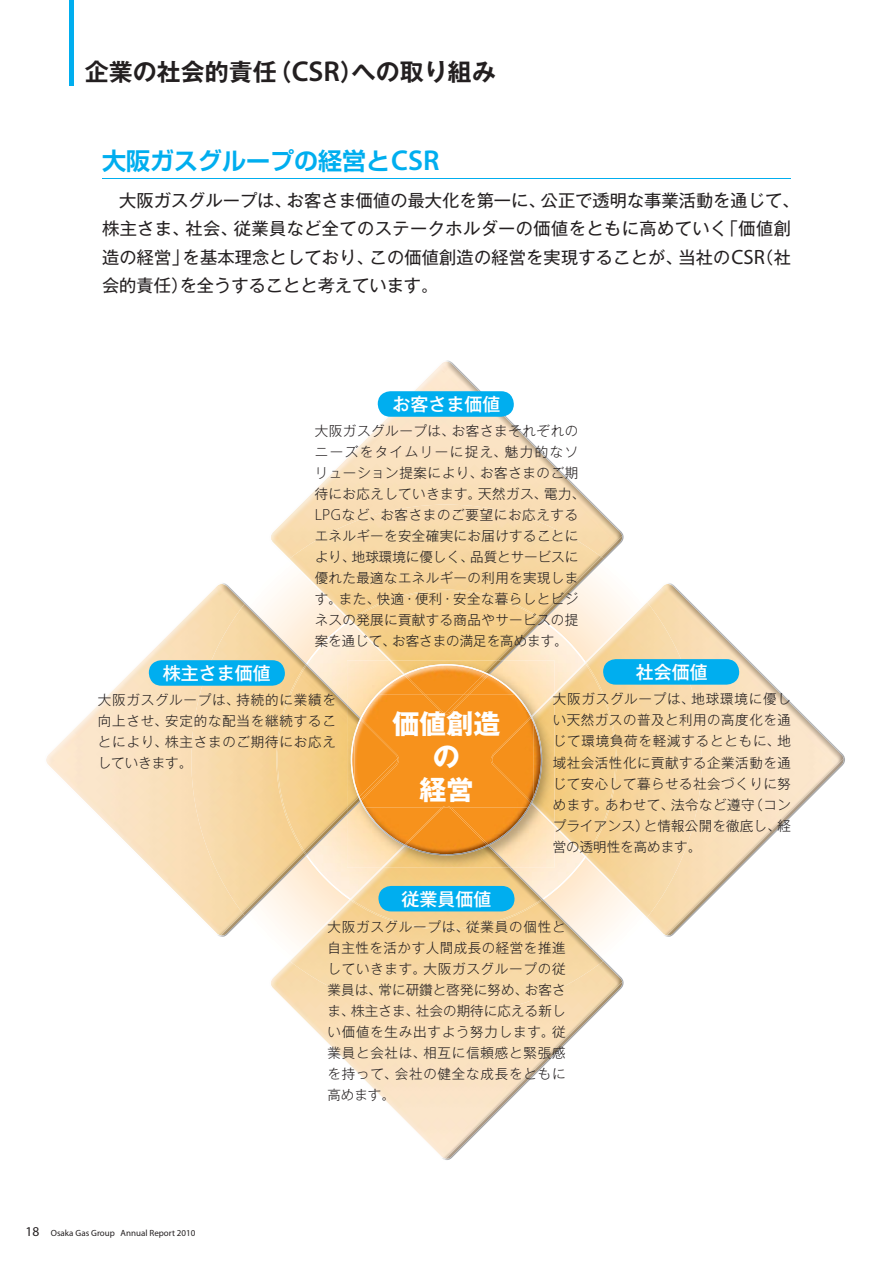
<style>
.page{position:relative;width:893px;height:1263px;background:#fff}
.page>*{position:absolute;margin:0;border:0;box-sizing:border-box;transform-origin:0 0}
.t1{font:27px/33px "Gothic MB101 Pr 6 N Bold 90 pv RKSJ H";color:#fff;text-align:center}
.t2{font:24px "Gothic MB101 Pr 6 N De Bold 90 pv RKSJ H";color:#231f20}
.t3{font:24px "Shin Go Pr 6 N De Bold 90 pv RKSJ H";color:#00aeef}
.t4{font:18px "Gothic MB101 Pr 6 N Medium 90 pv RKSJ H";color:#fff}
.t5{font:17.25px/28.5px "Gothic MB101 Pr 6 N Regular 90 pv RKSJ H";letter-spacing:.01em;color:#231f20}
.t6{font:13.5px/21px "Gothic MB101 Pr 6 N Light 90 pv RKSJ H";letter-spacing:.035em;color:#231f20;text-align:justify}
.t7{font:9px "Myriad Pro";color:#231f20}
.s1{font-family:"Myriad Pro";font-weight:600;font-size:28.8px}
.s2{font-family:"Myriad Pro";font-size:20.7px}
.s3{font-family:"Myriad Pro";font-weight:300;font-size:16.2px}
.s4{font-size:13.5px}
</style>
<div class="page">
<svg style="left:276px;top:590px;width:341px;height:340px;background:#feedd9"></svg>
<img style="left:221px;top:686px;width:83px;height:227px">
<img style="left:306px;top:706px;width:41px;height:107px">
<img style="left:276px;top:665px;width:30px;height:187px">
<img style="left:220px;top:916px;width:25px;height:21px">
<img style="left:245px;top:855px;width:61px;height:62px">
<img style="left:306px;top:813px;width:41px;height:42px">
<svg style="left:304px;top:851px;width:3px;height:5px"></svg>
<img style="left:218px;top:755px;width:3px;height:181px">
<img style="left:46px;top:755px;width:173px;height:180px">
<img style="left:306px;top:665px;width:41px;height:41px">
<img style="left:48px;top:583px;width:197px;height:172px">
<img style="left:244px;top:603px;width:62px;height:62px">
<img style="left:383px;top:868px;width:159px;height:31px">
<img style="left:350px;top:868px;width:33px;height:31px">
<img style="left:273px;top:960px;width:350px;height:200px">
<img style="left:289px;top:899px;width:315px;height:62px">
<img style="left:350px;top:899px;width:193px;height:1px">
<img style="left:271px;top:961px;width:351px;height:27px">
<img style="left:391px;top:620px;width:111px;height:40px">
<div style="left:350px;top:590px;width:190px;height:30px;background:#f6d192"></div>
<img style="left:543px;top:559px;width:62px;height:61px">
<img style="left:502px;top:620px;width:41px;height:40px">
<svg style="left:539px;top:618px;width:5px;height:3px"></svg>
<img style="left:273px;top:360px;width:350px;height:199px">
<img style="left:288px;top:559px;width:62px;height:61px">
<img style="left:350px;top:620px;width:41px;height:40px">
<img style="left:271px;top:361px;width:351px;height:181px">
<div style="left:554px;top:695px;width:31px;height:130px;background:#f4ce85"></div>
<img style="left:585px;top:663px;width:32px;height:194px">
<img style="left:666px;top:758px;width:179px;height:179px">
<img style="left:647px;top:917px;width:20px;height:19px">
<img style="left:585px;top:857px;width:62px;height:61px">
<img style="left:554px;top:825px;width:31px;height:32px">
<img style="left:585px;top:601px;width:35px;height:61px">
<svg style="left:841px;top:758px;width:3px;height:7px"></svg>
<img style="left:647px;top:583px;width:198px;height:175px">
<img style="left:586px;top:602px;width:61px;height:61px">
<img style="left:554px;top:663px;width:31px;height:32px">
<img style="left:347px;top:660px;width:207px;height:208px">
<img style="left:347px;top:719px;width:12px;height:81px">
<img style="left:347px;top:800px;width:13px;height:15px">
<img style="left:347px;top:705px;width:13px;height:14px">
<img style="left:381px;top:845px;width:2px;height:23px">
<img style="left:383px;top:845px;width:129px;height:23px">
<img style="left:404px;top:660px;width:84px;height:12px">
<img style="left:488px;top:660px;width:16px;height:14px">
<img style="left:389px;top:660px;width:15px;height:14px">
<img style="left:533px;top:717px;width:21px;height:85px">
<img style="left:531px;top:802px;width:23px;height:25px">
<img style="left:531px;top:693px;width:23px;height:1px">
<img style="left:530px;top:694px;width:24px;height:23px">
<img style="left:364px;top:808px;width:165px;height:37px">
<div style="left:365px;top:694px;width:165px;height:114px;background:#f7921c"></div>
<img style="left:354px;top:739px;width:7px;height:57px">
<img style="left:361px;top:719px;width:38px;height:82px">
<svg style="left:442px;top:806px;width:9px;height:2px"></svg>
<img style="left:425px;top:694px;width:19px;height:19px">
<img style="left:444px;top:694px;width:26px;height:20px">
<svg style="left:440px;top:711px;width:9px;height:4px"></svg>
<img style="left:492px;top:718px;width:50px;height:83px">
<img style="left:491px;top:754px;width:40px;height:49px">
<img style="left:494px;top:717px;width:36px;height:1px">
<img style="left:494px;top:718px;width:37px;height:37px">
<img style="left:351px;top:733px;width:3px;height:53px">
<img style="left:377px;top:674px;width:139px;height:20px">
<img style="left:404px;top:664px;width:82px;height:11px">
<svg style="left:485px;top:672px;width:5px;height:3px"></svg>
<img style="left:405px;top:845px;width:83px;height:10px">
<svg style="left:528px;top:797px;width:5px;height:11px"></svg>
<img style="left:354px;top:781px;width:6px;height:16px">
<svg style="left:359px;top:796px;width:6px;height:12px"></svg>
<img style="left:360px;top:694px;width:19px;height:25px">
<img style="left:354px;top:719px;width:7px;height:20px">
<svg style="left:530px;top:716px;width:3px;height:6px"></svg>
<hr style="left:70px;top:0;width:4px;height:85px;background:#00aeef">
<div style="left:378px;top:391px;width:136px;height:26px;background:#00aeef;border-radius:13px"></div>
<div style="left:603px;top:659px;width:136px;height:26px;background:#00aeef;border-radius:13px"></div>
<div style="left:149px;top:660px;width:136px;height:26px;background:#00aeef;border-radius:13px"></div>
<div style="left:378px;top:886px;width:136px;height:25px;background:#00aeef;border-radius:13px"></div>
<hr style="left:102px;top:178px;width:689px;height:1px;background:#00aeef">
<h2 class="t2" style="left:85px;top:63px;width:413px">企業の社会的責任（<span class="s1">CSR</span>）への取り組み</h2>
<h2 class="t3" style="left:102px;top:152px;width:339px">大阪ガスグループの経営と<span class="s1">CSR</span></h2>
<p class="t5" style="left:102px;top:188px;width:699px">　大阪ガスグループは、お客さま価値の最大化を第一に、公正で透明な事業活動を通じて、株主さま、社会、従業員など全てのステークホルダーの価値をともに高めていく「価値創造の経営」を基本理念としており、この価値創造の経営を実現することが、当社の<span class="s2">CSR</span>（社会的責任）を全うすることと考えています。</p>
<h3 class="t4" style="left:392px;top:397px;width:109px">お客さま価値</h3>
<p class="t6" style="left:315px;top:422px;width:272px;text-align:left">大阪ガスグループは、お客さまそれぞれのニーズをタイムリーに捉え、魅力的なソリューション提案により、お客さまのご期待にお応えしていきます。天然ガス、電力、<br><span class="s3">LPG</span>など、お客さまのご要望にお応えするエネルギーを安全確実にお届けすることにより、地球環境に優しく、品質とサービスに優れた最適なエネルギーの利用を実現します。また、快適・便利・安全な暮らしとビジネスの発展に貢献する商品やサービスの提案を通じて、お客さまの満足を高めます。</p>
<h3 class="t4" style="left:163px;top:666px;width:109px">株主さま価値</h3>
<p class="t6" style="left:98px;top:691px;width:240px">大阪ガスグループは、持続的に業績を向上させ、安定的な配当を継続することにより、株主さまのご期待にお応えしていきます。</p>
<h1 class="t1" style="left:392px;top:711px;width:109px">価値創造の<br>経営</h1>
<h3 class="t4" style="left:636px;top:666px;width:73px">社会価値</h3>
<p class="t6" style="left:553px;top:691px;width:240px">大阪ガスグループは、地球環境に優しい天然ガスの普及と利用の高度化を通じて環境負荷を軽減するとともに、地域社会活性化に貢献する企業活動を通じて安心して暮らせる社会づくりに努めます。あわせて、法令など遵守（コンプライアンス）と情報公開を徹底し、経営の透明性を高めます。</p>
<p class="t7" style="left:26px;top:1229px;width:171px"><span class="s4">18</span> Osaka Gas Group Annual Report 2010</p>
<h3 class="t4" style="left:401px;top:892px;width:91px">従業員価値</h3>
<p class="t6" style="left:327px;top:918px;width:240px">大阪ガスグループは、従業員の個性と自主性を活かす人間成長の経営を推進していきます。大阪ガスグループの従業員は、常に研鑽と啓発に努め、お客さま、株主さま、社会の期待に応える新しい価値を生み出すよう努力します。従業員と会社は、相互に信頼感と緊張感を持って、会社の健全な成長をともに高めます。</p>
</div>
